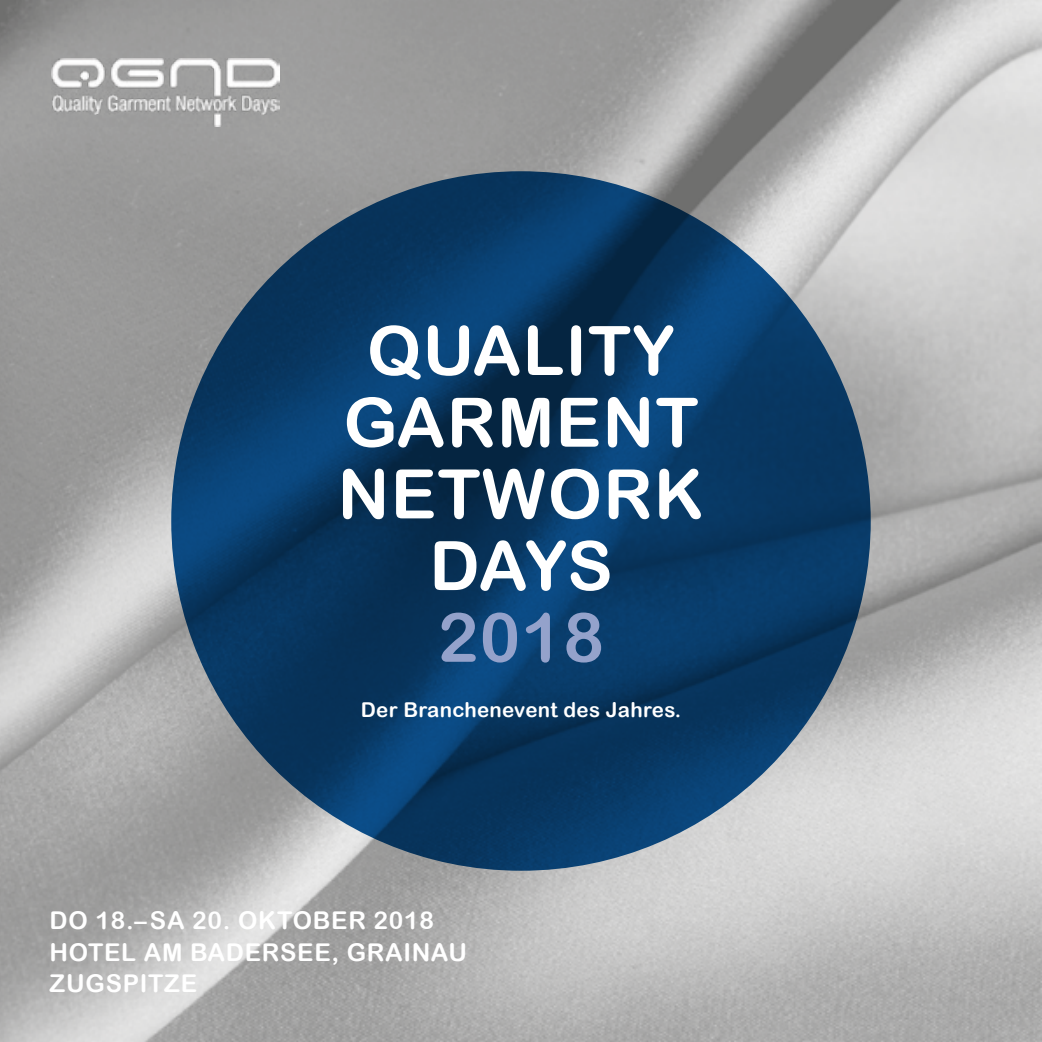
<style>
.page{position:relative;width:1042px;height:1042px;background:#fff}
.page>*{position:absolute;margin:0;border:0;box-sizing:border-box;transform-origin:0 0}
.t1{font:68.25px/71.8px "Arial Rounded MT Bold";letter-spacing:.02em;color:#fff;text-align:center}
.t2{font:68.25px "Arial Rounded MT Bold";color:#94a2cb}
.t3{font:24.5px/31.5px "Arial Rounded MT Bold";letter-spacing:.03em;color:#fff}
.t4{font:20.47px "Arial Rounded MT Bold";letter-spacing:.015em;color:#fff}
</style>
<div class="page">
<img style="left:0;top:0;width:1042px;height:1042px">
<svg style="left:171px;top:171px;width:700px;height:700px;background:#083864"></svg>
<img style="left:51px;top:58px;width:228px;height:68px">
<h1 class="t1" style="left:337px;top:314px;width:368px">QUALITY<br>GARMENT<br>NETWORK<br>DAYS</h1>
<h1 class="t2" style="left:438px;top:597px;width:168px">2018</h1>
<p class="t4" style="left:361px;top:697px;width:322px">Der Branchenevent des Jahres.</p>
<p class="t3" style="left:50px;top:904px;width:419px">DO 18.–SA 20. OKTOBER 2018<br>HOTEL AM BADERSEE, GRAINAU<br>ZUGSPITZE</p>
</div>
